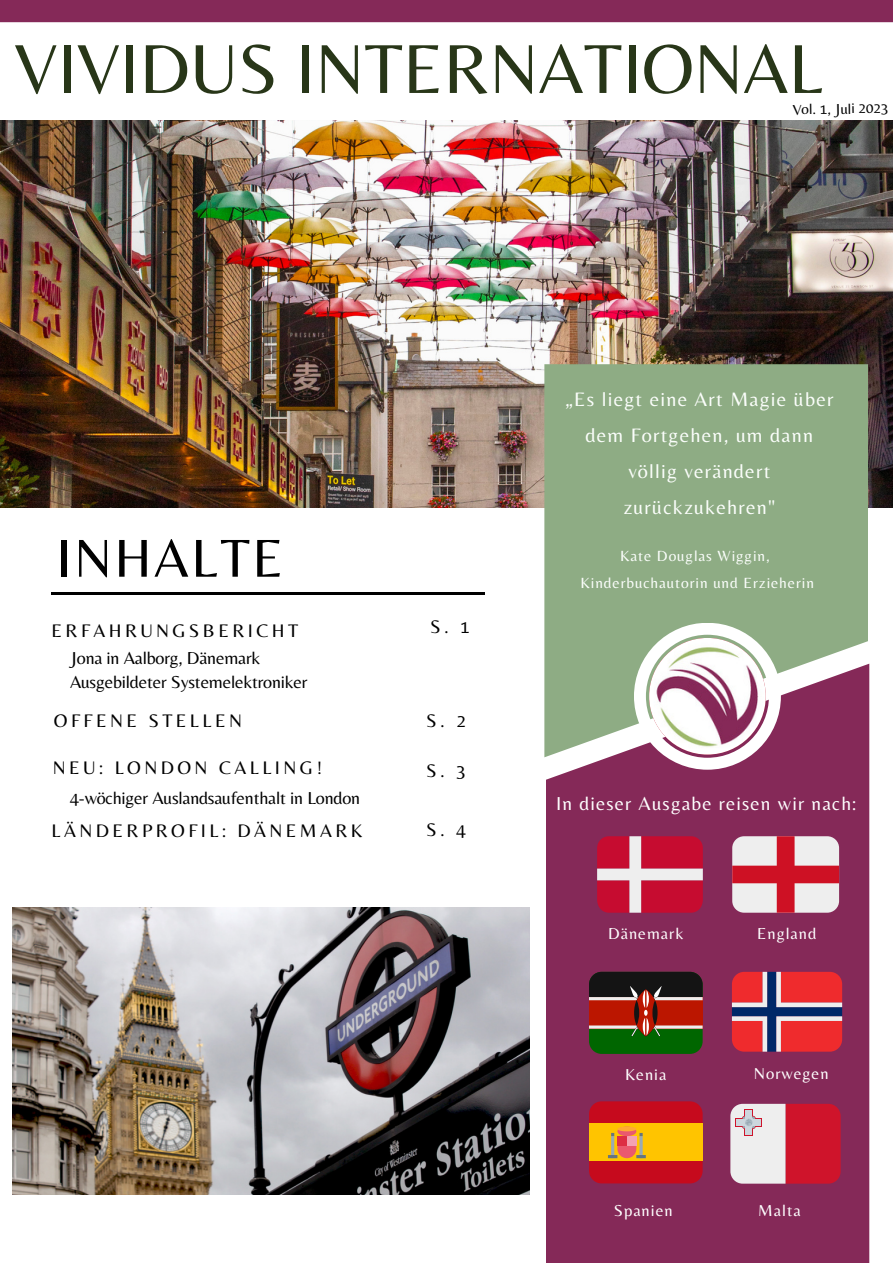
<style>
.page{position:relative;width:893px;height:1264px;background:#fff}
.page>*{position:absolute;margin:0;border:0;box-sizing:border-box;transform-origin:0 0}
.t1{font:72px "Belleza";color:#283618}
.t2{font:55.5px "Belleza";letter-spacing:.04em;color:#000}
.t3{font:20.25px/36px "Belleza";letter-spacing:.06em;color:#fbfefb;text-align:center}
.t4{font:19.5px "Belleza";letter-spacing:.06em;color:#fff}
.t5{font:18.9px "Belleza";letter-spacing:.18em;color:#000}
.t6{font:18px "Belleza";letter-spacing:-.01em;color:#000}
.t7{font:16.5px "Belleza";letter-spacing:.06em;color:#fff}
.t8{font:15.3px "Belleza";letter-spacing:.06em;color:#fbfefb}
.t9{font:15px "Belleza";color:#000}
</style>
<div class="page">
<svg style="left:0;top:22px;width:892px;height:99px"></svg>
<div style="left:0;top:0;width:892px;height:22px;background:#852958"></div>
<img style="left:0;top:121px;width:892px;height:386px">
<div style="left:546px;top:663px;width:323px;height:599px;background:#852958"></div>
<svg style="left:544px;top:364px;width:324px;height:393px;background:#91a685"></svg>
<svg style="left:634px;top:622px;width:146px;height:147px"></svg>
<img style="left:13px;top:907px;width:517px;height:287px">
<svg style="left:597px;top:836px;width:105px;height:76px;background:#ce4460"></svg>
<svg style="left:732px;top:836px;width:107px;height:76px;background:#e09ba2"></svg>
<div style="left:589px;top:971px;width:113px;height:82px;background:#060;border-radius:13px"></div>
<svg style="left:589px;top:971px;width:113px;height:65px;background:#6c3524"></svg>
<svg style="left:731px;top:971px;width:111px;height:80px;background:#bf4b59"></svg>
<div style="left:589px;top:1101px;width:113px;height:82px;background:#c60a1d;border-radius:13px"></div>
<div style="left:589px;top:1123px;width:113px;height:38px;background:#ffc400"></div>
<svg style="left:608px;top:1126px;width:37px;height:32px"></svg>
<svg style="left:730px;top:1103px;width:110px;height:80px;background:#da7b88"></svg>
<hr style="left:51px;top:592px;width:433px;height:2px;background:#000">
<p class="t1" style="left:14px;top:26px;width:810px">VIVIDUS INTERNATIONAL</p>
<p class="t9" style="left:792px;top:101px;width:97px;rotate:-1deg">Vol. 1, Juli 2023</p>
<p class="t2" style="left:57px;top:525px;width:228px">INHALTE</p>
<p class="t5" style="left:51px;top:619px;width:248px">ERFAHRUNGSBERICHT</p>
<p class="t6" style="left:70px;top:647px;width:192px">Jona in Aalborg, Dänemark</p>
<p class="t6" style="left:70px;top:671px;width:239px">Ausgebildeter Systemelektroniker</p>
<p class="t5" style="left:54px;top:709px;width:190px">OFFENE STELLEN</p>
<p class="t5" style="left:53px;top:756px;width:271px">NEU: LONDON CALLING!</p>
<p class="t6" style="left:70px;top:787px;width:291px">4-wöchiger Auslandsaufenthalt in London</p>
<p class="t5" style="left:430px;top:615px;width:41px">S. 1</p>
<p class="t5" style="left:426px;top:709px;width:41px">S. 2</p>
<p class="t5" style="left:426px;top:759px;width:41px">S. 3</p>
<p class="t5" style="left:51px;top:819px;width:312px">LÄNDERPROFIL: DÄNEMARK</p>
<p class="t5" style="left:426px;top:818px;width:41px">S. 4</p>
<p class="t3" style="left:565px;top:381px;width:270px">„Es liegt eine Art Magie über dem Fortgehen, um dann völlig verändert zurückzukehren"</p>
<p class="t8" style="left:620px;top:547px;width:151px">Kate Douglas Wiggin,</p>
<p class="t8" style="left:580px;top:574px;width:235px">Kinderbuchautorin und Erzieherin</p>
<p class="t4" style="left:556px;top:792px;width:302px">In dieser Ausgabe reisen wir nach:</p>
<p class="t7" style="left:608px;top:924px;width:77px">Dänemark</p>
<p class="t7" style="left:625px;top:1064px;width:43px">Kenia</p>
<p class="t7" style="left:757px;top:924px;width:61px">England</p>
<p class="t7" style="left:753px;top:1063px;width:76px">Norwegen</p>
<p class="t7" style="left:614px;top:1200px;width:60px">Spanien</p>
<p class="t7" style="left:758px;top:1200px;width:44px">Malta</p>
</div>
